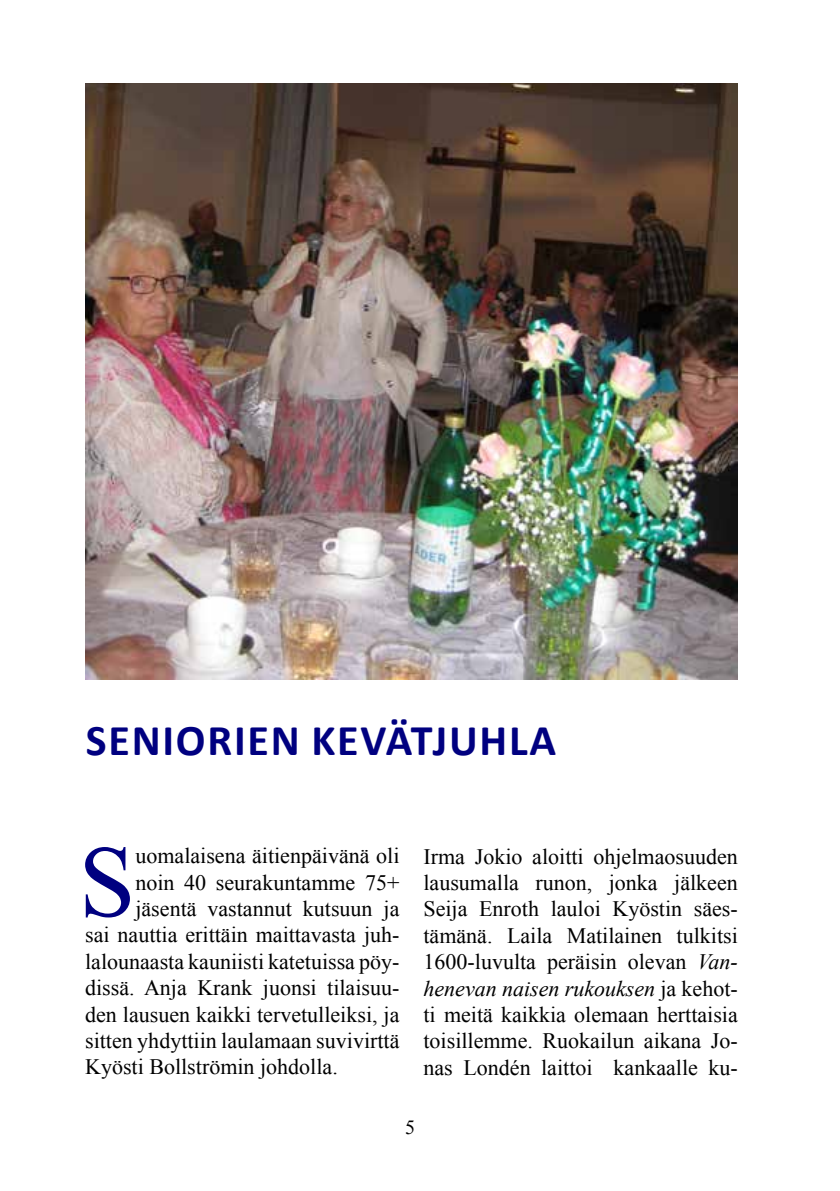
<style>
.page{position:relative;width:840px;height:1191px;background:#fff}
.page>*{position:absolute;margin:0;border:0;box-sizing:border-box;transform-origin:0 0}
.t1{font:101.8px "Times New Roman";color:#000080}
.t2{font:700 44px "Calibri";letter-spacing:.04em;color:#000080}
.t3{font:22px/26.4px "Times New Roman";color:#000;text-align:justify}
.t4{font:20px "Times New Roman";color:#000}
.s1{font-style:italic}
</style>
<div class="page">
<img style="left:85px;top:84px;width:652px;height:595px">
<h2 class="t2" style="left:86px;top:709px;width:471px">SENIORIEN KEVÄTJUHLA</h2>
<h1 class="t1" style="left:79px;top:810px;width:58px">S</h1>
<p class="t3" style="left:135px;top:842px;width:265px">uomalaisena äitienpäivänä oli</p>
<p class="t3" style="left:135px;top:868px;width:265px">noin 40 seurakuntamme 75+</p>
<p class="t3" style="left:135px;top:894px;width:265px">jäsentä vastannut kutsuun ja</p>
<p class="t3" style="left:85px;top:921px;width:315px">sai nauttia erittäin maittavasta juh-</p>
<p class="t3" style="left:85px;top:947px;width:315px">lalounaasta kauniisti katetuissa pöy-</p>
<p class="t3" style="left:85px;top:974px;width:315px">dissä. Anja Krank juonsi tilaisuu-</p>
<p class="t3" style="left:85px;top:1000px;width:315px">den lausuen kaikki tervetulleiksi, ja</p>
<p class="t3" style="left:85px;top:1026px;width:316px">sitten yhdyttiin laulamaan suvivirttä</p>
<p class="t3" style="left:85px;top:1053px;width:254px">Kyösti Bollströmin johdolla.</p>
<p class="t3" style="left:423px;top:842px;width:316px">Irma Jokio aloitti ohjelmaosuuden lausumalla runon, jonka jälkeen Seija Enroth lauloi Kyöstin säes&shy;tämänä. Laila Matilainen tulkitsi 1600-luvulta peräisin olevan <span class="s1">Van&shy;henevan naisen rukouksen</span> ja kehot&shy;ti meitä kaikkia olemaan herttaisia toisillemme. Ruokailun aikana Jo&shy;nas Londén laittoi kankaalle ku-</p>
<p class="t4" style="left:405px;top:1113px;width:11px">5</p>
</div>
